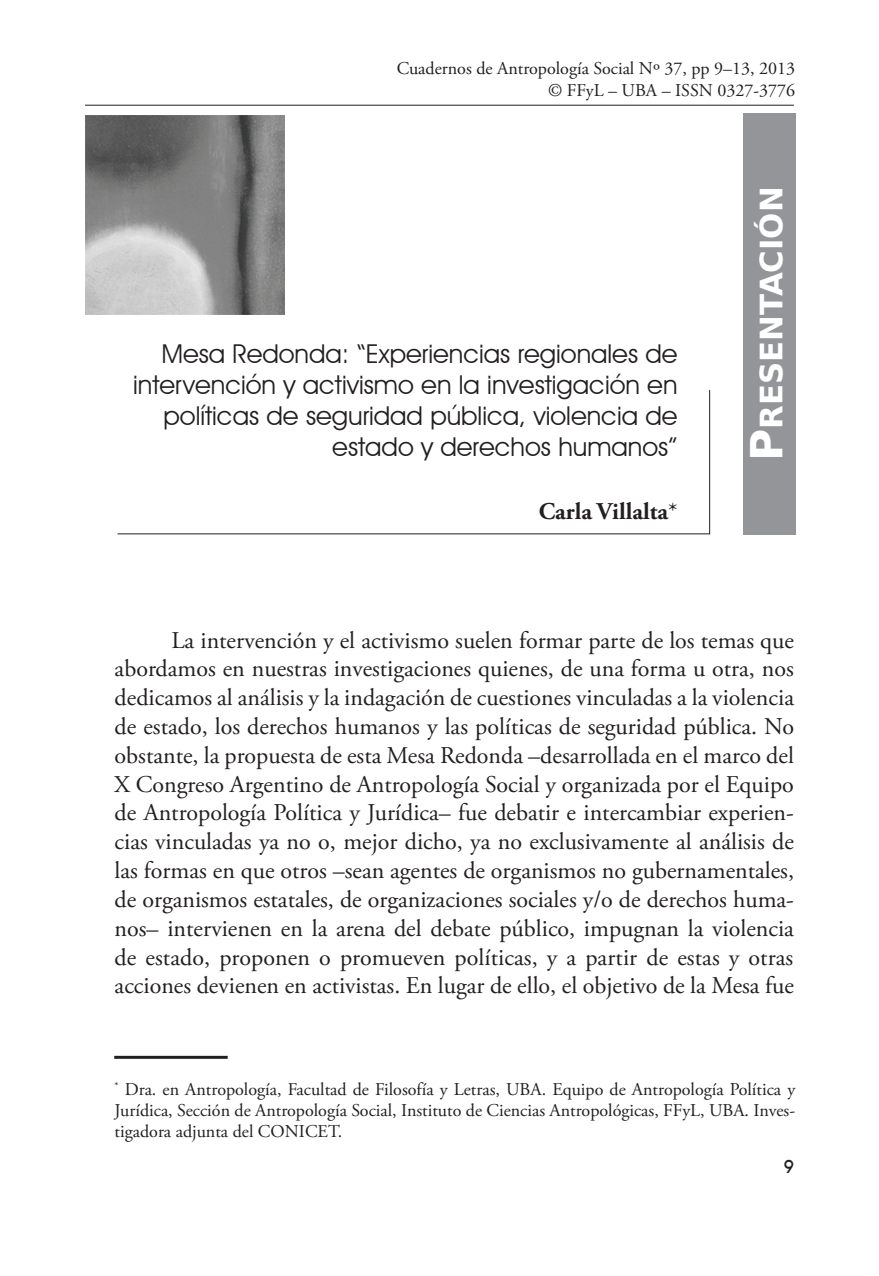
<style>
.page{position:relative;width:879px;height:1276px;background:#fff}
.page>*{position:absolute;margin:0;border:0;box-sizing:border-box;transform-origin:0 0}
.t1{font:700 30.8px "DejaVu Sans";color:#fff}
.TituloArticulo{font:26px/31.2px "Avant Garde IT Cby BT";color:#231f20;text-align:right}
.t2{font:24px/28.8px "Adobe Garamond Pro";color:#231f20;text-align:justify}
.Autor{font:700 24px "Adobe Garamond Pro";color:#231f20}
.Ref_Autor{font:18px/21px "Adobe Garamond Pro";color:#231f20;text-align:justify}
.t3{font:500 18px "Avant Garde IT Cby BT";color:#231f20}
.s1{font-weight:400}
.s2{font-size:44px}
</style>
<div class="page">
<div style="left:743px;top:113px;width:52px;height:421px;background:#939598"></div>
<svg style="left:117px;top:390px;width:593px;height:145px"></svg>
<img style="left:86px;top:116px;width:198px;height:198px">
<hr style="left:85px;top:105px;width:709px;height:1px;background:#231f20">
<hr style="left:114px;top:1056px;width:114px;height:3px;background:#231f20">
<p class="Ref_Autor" style="left:397px;top:58px;width:400px">Cuadernos de Antropología Social Nº 37, pp 9–13, 2013</p>
<p class="Ref_Autor" style="left:548px;top:80px;width:249px">© FFyL – UBA – ISSN 0327-3776</p>
<p class="TituloArticulo" style="left:133px;top:338px;width:546px">Mesa Redonda: “Experiencias regionales de intervención y activismo en la investigación en políticas de seguridad pública, violencia de estado y derechos humanos”</p>
<p class="Autor" style="left:539px;top:498px;width:140px">Carla Villalta<span class="s1">*</span></p>
<p class="t1" style="left:746px;top:461px;width:276px;rotate:-90deg"><span class="s2">P</span>resentación</p>
<p class="t2" style="left:115px;top:626px;width:681px;text-indent:57px">La intervención y el activismo suelen formar parte de los temas que abordamos en nuestras investigaciones quienes, de una forma u otra, nos dedicamos al análisis y la indagación de cuestiones vinculadas a la violencia de estado, los derechos humanos y las políticas de seguridad pública. No obstante, la propuesta de esta Mesa Redonda –desarrollada en el marco del X Congreso Argentino de Antropología Social y organizada por el Equipo de Antropología Política y Jurídica– fue debatir e intercambiar experien&shy;cias vinculadas ya no o, mejor dicho, ya no exclusivamente al análisis de las formas en que otros –sean agentes de organismos no gubernamentales, de organismos estatales, de organizaciones sociales y/o de derechos huma&shy;nos– intervienen en la arena del debate público, impugnan la violencia de estado, proponen o promueven políticas, y a partir de estas y otras acciones devienen en activistas. En lugar de ello, el objetivo de la Mesa fue</p>
<p class="Ref_Autor" style="left:115px;top:1079px;width:682px"><sup>*</sup> Dra. en Antropología, Facultad de Filosofía y Letras, UBA. Equipo de Antropología Política y Jurídica, Sección de Antropología Social, Instituto de Ciencias Antropológicas, FFyL, UBA. Inves&shy;tigadora adjunta del CONICET.</p>
<p class="t3" style="left:783px;top:1156px;width:12px">9</p>
</div>
